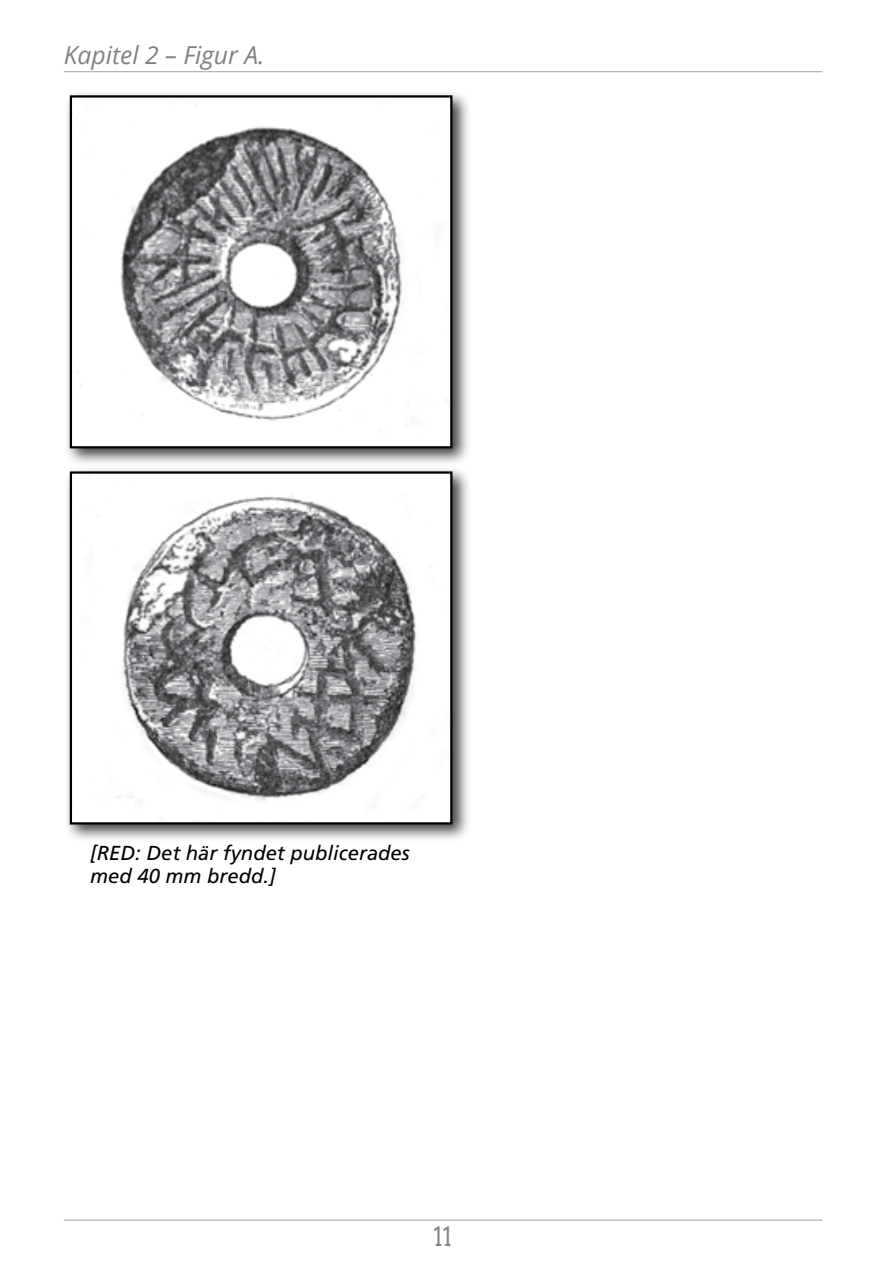
<style>
.page{position:relative;width:893px;height:1276px;background:#fff}
.page>*{position:absolute;margin:0;border:0;box-sizing:border-box;transform-origin:0 0}
.t1{font:27px "Arvo";color:#808285;scale:.8 1}
.t2{font:italic 24.75px "Open Sans";color:#808285}
.t3{font:italic 20.25px/22.5px "Frutiger";color:#000}
</style>
<div class="page">
<hr style="left:64px;top:1219px;width:758px;height:1px;background:#a7a9ac">
<hr style="left:64px;top:71px;width:758px;height:1px;background:#a7a9ac">
<div style="left:64px;top:89px;width:407px;height:378px;background:#000;opacity:.75"></div>
<img style="left:73px;top:102px;width:376px;height:340px">
<div style="left:70px;top:95px;width:382px;height:353px;border:2px solid #000"></div>
<div style="left:64px;top:465px;width:407px;height:378px;background:#000;opacity:.75"></div>
<img style="left:73px;top:474px;width:376px;height:347px">
<div style="left:70px;top:471px;width:382px;height:353px;border:2px solid #000"></div>
<p class="t2" style="left:64px;top:38px;width:202px">Kapitel 2 – Figur A.</p>
<p class="t3" style="left:90px;top:842px;width:321px">[RED: Det här fyndet publicerades med 40 mm bredd.]</p>
<h1 class="t1" style="left:434px;top:1220px;width:24px">11</h1>
</div>
